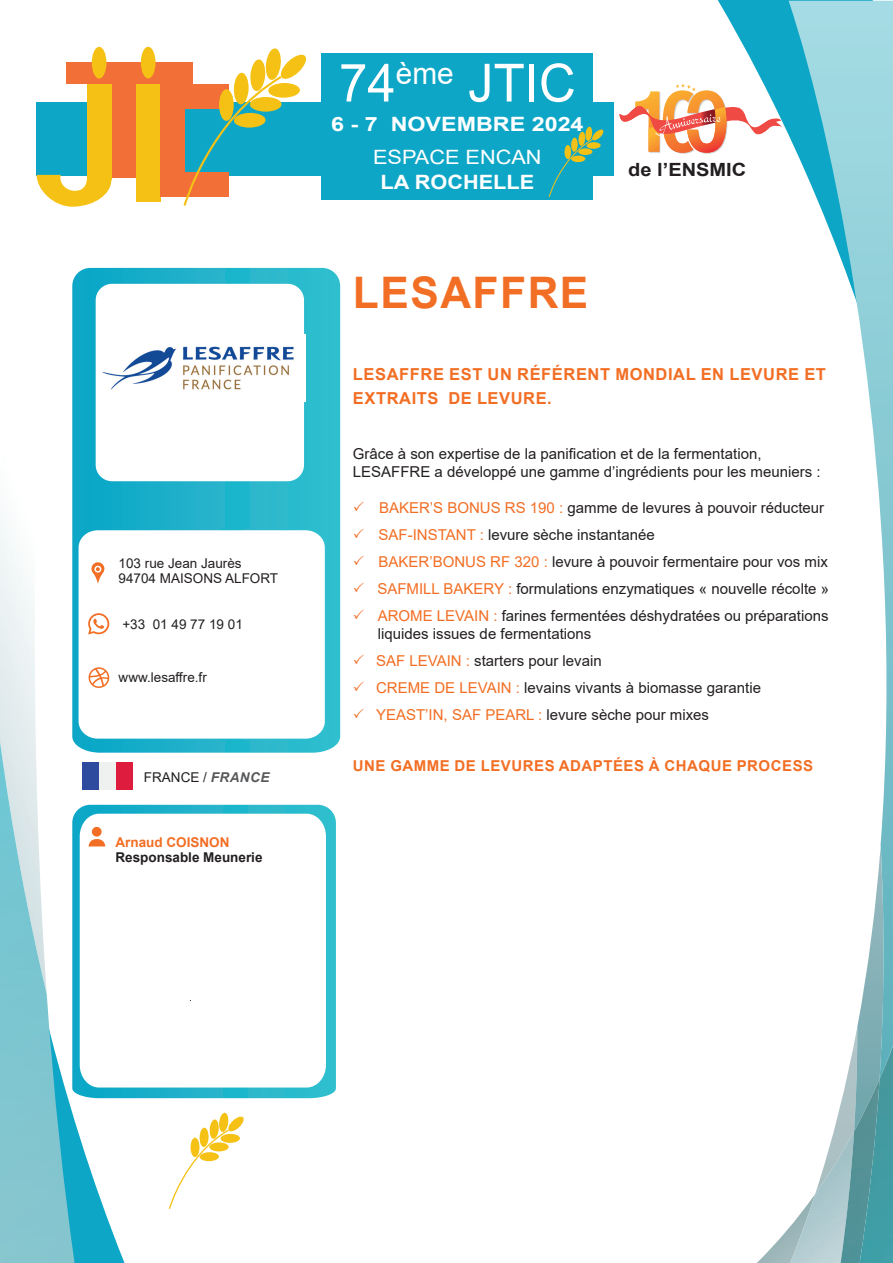
<style>
.page{position:relative;width:893px;height:1263px;background:#fff}
.page>*{position:absolute;margin:0;border:0;box-sizing:border-box;transform-origin:0 0}
.t1{font:52.65px "Arial";color:#fff}
.t2{font:700 43.5px "Arial";letter-spacing:.035em;color:#f26e24}
.t3{font:30.75px "Arial";color:#fff}
.t4{font:700 19.8px "Arial";color:#fff;scale:1.18 1}
.t5{font:19.8px "Arial";color:#fff;scale:1.1 1}
.t6{font:700 19.8px "Arial";color:#fff;scale:1.1 1}
.t7{font:700 18.15px "Arial";color:#231f20;scale:1.1 1}
.t8{font:700 16.5px/24px "Arial";letter-spacing:.035em;color:#f26e24}
.t9{font:15px/27px "Arial";color:#231f20}
.t10{font:700 15px "Arial";letter-spacing:.035em;color:#f26e24}
.t11{font:13.5px/15px "Arial";color:#231f20}
.t12{font:700 13.5px "Arial";color:#231f20}
.t13{font:700 13.5px "Arial";color:#f26e24}
.s1{font-weight:700;font-style:italic;color:#57585a}
.s2{color:#f26e24}
</style>
<div class="page">
<svg style="left:75px;top:805px;width:261px;height:293px;background:#2db9cd"></svg>
<svg style="left:75px;top:994px;width:49px;height:269px"></svg>
<img style="left:0;top:742px;width:75px;height:521px">
<svg style="left:718px;top:0;width:175px;height:136px;fill:#0ea6c6"></svg>
<svg style="left:757px;top:1103px;width:84px;height:160px"></svg>
<img style="left:789px;top:1px;width:104px;height:1078px">
<img style="left:790px;top:1131px;width:51px;height:132px">
<img style="left:841px;top:1079px;width:19px;height:184px">
<img style="left:860px;top:1046px;width:33px;height:217px">
<svg style="left:72px;top:268px;width:268px;height:485px;background:#24b5cc"></svg>
<svg style="left:76px;top:527px;width:252px;height:215px;background:#25b4cb"></svg>
<svg style="left:80px;top:814px;width:246px;height:273px"></svg>
<div style="left:92px;top:827px;width:10px;height:10px;background:#f26e24;border-radius:50%"></div>
<svg style="left:89px;top:839px;width:16px;height:7px"></svg>
<svg style="left:168px;top:1112px;width:76px;height:97px"></svg>
<div style="left:96px;top:284px;width:208px;height:197px;background:#fff;border-radius:16px"></div>
<div style="left:36px;top:102px;width:578px;height:74px;background:#0ea6c6"></div>
<div style="left:66px;top:63px;width:127px;height:21px;background:#f26f38"></div>
<div style="left:111px;top:67px;width:25px;height:111px;background:#f26f38"></div>
<div style="left:141px;top:47px;width:15px;height:31px;background:#f5c115;border-radius:50%"></div>
<div style="left:136px;top:84px;width:24px;height:118px;background:#f5c115"></div>
<div style="left:160px;top:87px;width:25px;height:106px;background:#f26f38"></div>
<div style="left:160px;top:84px;width:68px;height:25px;background:#f26f38"></div>
<div style="left:160px;top:173px;width:68px;height:24px;background:#f26f38"></div>
<div style="left:92px;top:47px;width:14px;height:31px;background:#f5c115;border-radius:50%"></div>
<svg style="left:37px;top:175px;width:74px;height:32px"></svg>
<div style="left:87px;top:84px;width:24px;height:96px;background:#f5c115"></div>
<svg style="left:182px;top:48px;width:124px;height:158px"></svg>
<div style="left:321px;top:54px;width:272px;height:146px;background:#0ea6c6"></div>
<svg style="left:548px;top:127px;width:56px;height:70px"></svg>
<svg style="left:619px;top:84px;width:163px;height:70px"></svg>
<svg style="left:79px;top:530px;width:246px;height:209px"></svg>
<svg style="left:89px;top:667px;width:20px;height:21px"></svg>
<svg style="left:91px;top:562px;width:14px;height:22px"></svg>
<div style="left:94px;top:566px;width:7px;height:7px;border:2px solid #fff;border-radius:50%"></div>
<div style="left:82px;top:762px;width:17px;height:28px;background:#2d4a9f"></div>
<div style="left:99px;top:762px;width:17px;height:28px;background:#eff1f0"></div>
<div style="left:116px;top:762px;width:17px;height:28px;background:#de1c3e"></div>
<svg style="left:88px;top:613px;width:21px;height:21px"></svg>
<img style="left:102px;top:335px;width:204px;height:66px">
<p class="t11" style="left:119px;top:556px;width:161px">103 rue Jean Jaurès<br>94704 MAISONS ALFORT</p>
<p class="t11" style="left:153px;top:617px;width:92px">01 49 77 19 01</p>
<p class="t11" style="left:122px;top:617px;width:24px">+33</p>
<p class="t11" style="left:119px;top:669px;width:90px">www.lesaffre f r.</p>
<p class="t11" style="left:144px;top:770px;width:127px">FRANCE / <span class="s1">FRANCE</span></p>
<p class="t13" style="left:116px;top:832px;width:116px">Arnaud COISNON</p>
<p class="t12" style="left:116px;top:847px;width:149px">Responsable Meunerie</p>
<h3 class="t3" style="left:396px;top:52px;width:59px">ème</h3>
<h1 class="t1" style="left:468px;top:47px;width:109px">JTIC</h1>
<h1 class="t1" style="left:339px;top:47px;width:58px">74</h1>
<h3 class="t4" style="left:391px;top:110px;width:165px">NOVEMBRE 2024</h3>
<h3 class="t4" style="left:331px;top:110px;width:41px">6 7-</h3>
<h3 class="t5" style="left:373px;top:143px;width:155px">ESPACE ENCAN</h3>
<h3 class="t6" style="left:381px;top:168px;width:141px">LA ROCHELLE</h3>
<h2 class="t2" style="left:353px;top:262px;width:237px">LESAFFRE</h2>
<p class="t7" style="left:628px;top:157px;width:109px">de ’l ENSMIC</p>
<p class="t8" style="left:448px;top:362px;width:379px;text-indent:-95px">LESAFFRE EST UN RÉFÉRENT MONDIAL EN LEVURE ET<br>DE LEVURE.</p>
<p class="t8" style="left:353px;top:386px;width:87px">EXTRAITS</p>
<p class="t9" style="left:353px;top:445px;width:469px;line-height:18px">Grâce à son expertise de la panification et de la fermentation,<br>LESAFFRE a développé une gamme ’d ingrédients pour les meuniers :</p>
<p class="t9" style="left:377px;top:494px;width:453px"><span class="s2">BAKER S’ BONUS RS 190 :</span> gamme de levures à pouvoir réducteur <span class="s2">SAF-INSTANT :</span> levure sèche instantanée<br><span class="s2">BAKER’BONUS RF 320 :</span> levure à pouvoir fermentaire pour vos mix <span class="s2">SAFMILL BAKERY :</span> formulations enzymatiques « nouvelle récolte « <span class="s2">AROME LEVAIN :</span> farines fermentées déshydratées ou préparations</p>
<p class="t9" style="left:376px;top:620px;width:386px">liquides issues de fermentations<br><span class="s2">SAF LEVAIN :</span> starters pour levain<br><span class="s2">CREME DE LEVAIN :</span> levains vivants à biomasse garantie <span class="s2">YEAST I N’ , SAF PEARL :</span> levure sèche pour mixes</p>
<p class="t10" style="left:353px;top:755px;width:462px">UNE GAMME DE LEVURES ADAPTÉES À CHAQUE PROCESS</p>
</div>
